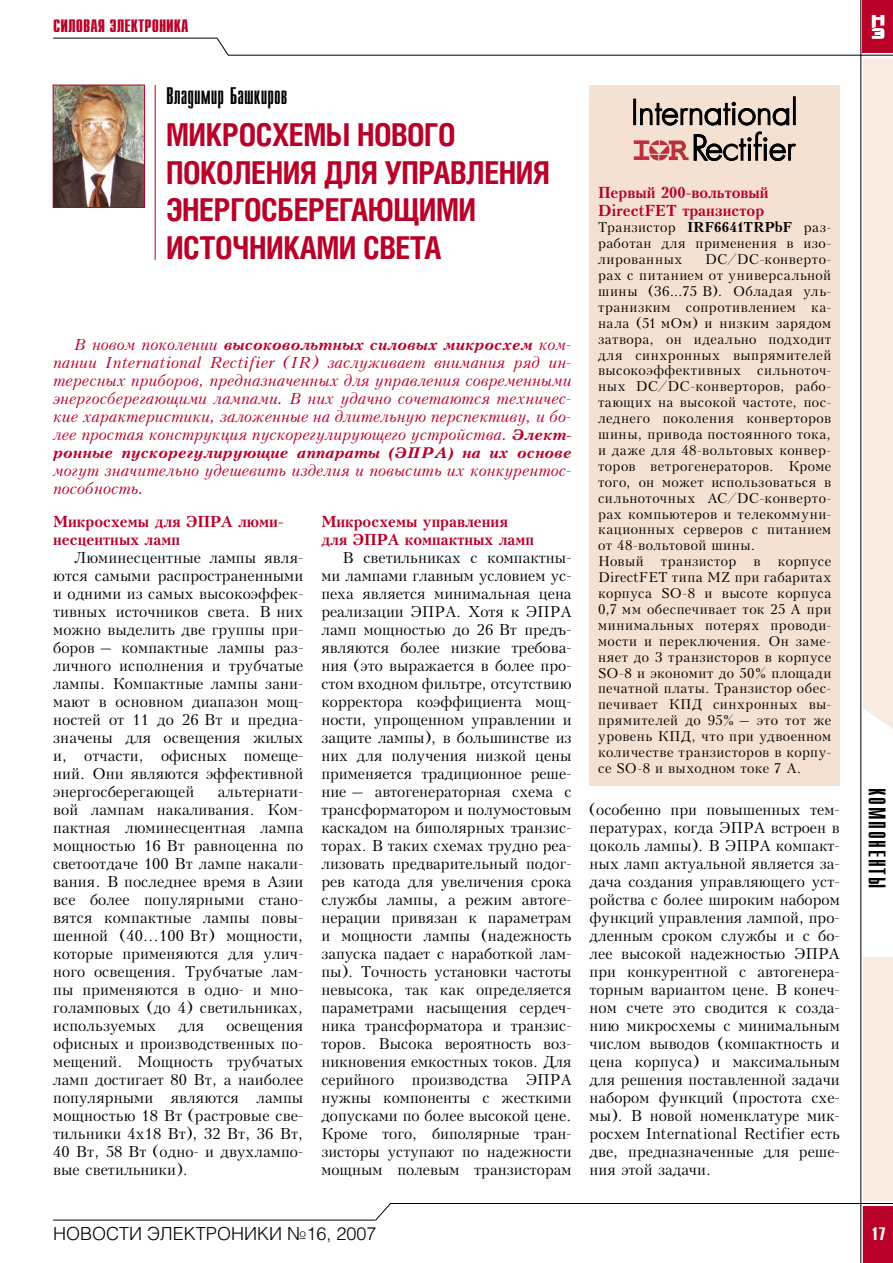
<style>
.page{position:relative;width:893px;height:1263px;background:#fff}
.page>*{position:absolute;margin:0;border:0;box-sizing:border-box;transform-origin:0 0}
.ZAG_BIG{font:700 31.5px/37.5px "Helios Cond";letter-spacing:-.015em;color:#b80029}
.t1{font:24px "Compact C";color:#000}
.t2{font:24px "Compact C";letter-spacing:.075em;color:#000}
.t3{font:300 18px "Helios";color:#000}
.t4{font:700 18px "Compact C";color:#b80029}
.t5{font:700 18px "Compact C";color:#fff}
.Base_text{font:15px/18px "Kudryashev";letter-spacing:.005em;color:#000;text-align:justify}
.Annotation{font:italic 15px/18px "Kudryashev";color:#b80029;text-align:justify}
.Zag{font:700 15px/18px "Kudryashev";color:#b80029}
.Tabl_News{font:13.5px/15.9px "Kudryashev";letter-spacing:.035em;color:#000;text-align:justify}
.s1{font-weight:700}
</style>
<div class="page">
<div style="left:863px;top:1206px;width:30px;height:57px;background:#b80029"></div>
<hr style="left:860px;top:0;width:1px;height:1263px;background:#000">
<div style="left:863px;top:0;width:30px;height:53px;background:#b80029"></div>
<svg style="left:872px;top:15px;width:12px;height:24px"></svg>
<hr style="left:228px;top:55px;width:665px;height:1px;background:#000">
<div style="left:863px;top:58px;width:30px;height:671px;background:#f8ebe1"></div>
<div style="left:863px;top:957px;width:30px;height:244px;background:#f8ebe1"></div>
<hr style="left:53px;top:38px;width:164px;height:1px;background:#000">
<svg style="left:216px;top:37px;width:13px;height:19px"></svg>
<hr style="left:53px;top:1220px;width:322px;height:1px;background:#000">
<svg style="left:375px;top:1203px;width:16px;height:18px"></svg>
<hr style="left:390px;top:1203px;width:503px;height:1px;background:#000">
<hr style="left:155px;top:85px;width:1px;height:175px;background:#b80029">
<div style="left:590px;top:85px;width:250px;height:84px;background:#f4e1d2"></div>
<svg style="left:633px;top:96px;width:164px;height:66px"></svg>
<div style="left:590px;top:169px;width:250px;height:616px;background:#f4e1d2"></div>
<img style="left:55px;top:87px;width:88px;height:119px">
<div style="left:53px;top:85px;width:92px;height:123px;border:1px solid #b80029"></div>
<p class="t4" style="left:53px;top:17px;width:137px">СИЛОВАЯ ЭЛЕКТРОНИКА</p>
<p class="t1" style="left:166px;top:84px;width:123px">Владимир Башкиров</p>
<p class="ZAG_BIG" style="left:166px;top:116px;width:386px">МИКРОСХЕМЫ НОВОГО<br>ПОКОЛЕНИЯ ДЛЯ УПРАВЛЕНИЯ<br>ЭНЕРГОСБЕРЕГАЮЩИМИ<br>ИСТОЧНИКАМИ СВЕТА</p>
<p class="Annotation" style="left:53px;top:336px;width:520px;text-indent:21px">В новом поколении <span class="s1">высоковольтных силовых микросхем</span> ком&shy;пании International Rectifier (IR) заслуживает внимания ряд ин&shy;тересных приборов, предназначенных для управления современными энергосберегающими лампами. В них удачно сочетаются техничес&shy;кие характеристики, заложенные на длительную перспективу, и бо&shy;лее простая конструкция пускорегулирующего устройства. <span class="s1">Элект&shy;ронные пускорегулирующие аппараты (ЭПРА) на их основе </span>могут значительно удешевить изделия и повысить их конкурентос&shy;пособность.</p>
<p class="Zag" style="left:53px;top:512px;width:232px">Микросхемы для ЭПРА люми&shy;несцентных ламп</p>
<p class="Base_text" style="left:53px;top:549px;width:252px;text-indent:21px">Люминесцентные лампы явля&shy;ются самыми распространенными и одними из самых высокоэффек&shy;тивных источников света. В них можно выделить две группы при&shy;боров – компактные лампы раз&shy;личного исполнения и трубчатые лампы. Компактные лампы зани&shy;мают в основном диапазон мощ&shy;ностей от 11 до 26 Вт и предна&shy;значены для освещения жилых и, отчасти, офисных помеще&shy;ний. Они являются эффективной энергосберегающей</p>
<p class="Base_text" style="left:53px;top:783px;width:252px;text-indent:165px">альтернати&shy;вой лампам накаливания. Ком&shy;пактная люминесцентная лампа мощностью 16 Вт равноценна по светоотдаче 100 Вт лампе накали&shy;вания. В последнее время в Азии все более популярными стано&shy;вятся компактные лампы повы&shy;шенной (40...100 Вт) мощности, которые применяются для улич&shy;ного освещения. Трубчатые лам&shy;пы применяются в одно- и мно&shy;голамповых (до 4) светильниках, используемых</p>
<p class="Base_text" style="left:53px;top:1017px;width:252px;text-indent:173px">освещения офисных и производственных по&shy;мещений. Мощность трубчатых ламп достигает 80 Вт, а наиболее популярными являются лампы мощностью 18 Вт (растровые све&shy;тильники 4х18 Вт), 32 Вт, 36 Вт, 40 Вт, 58 Вт (одно- и двухлампо&shy;вые светильники).</p>
<p class="Base_text" style="left:179px;top:1017px;width:27px">для</p>
<p class="Zag" style="left:321px;top:512px;width:214px">Микросхемы управления для ЭПРА компактных ламп</p>
<p class="Base_text" style="left:321px;top:549px;width:252px;text-indent:21px">В светильниках с компактны&shy;ми лампами главным условием ус&shy;пеха является минимальная цена реализации ЭПРА. Хотя к ЭПРА ламп мощностью до 26 Вт предъ&shy;являются более низкие требова&shy;ния (это выражается в более про&shy;стом входном фильтре, отсутствию корректора коэффициента мощ&shy;ности, упрощенном управлении и защите лампы), в большинстве из них для получения низкой цены применяется традиционное реше&shy;ние – автогенераторная схема с трансформатором и полумостовым каскадом на биполярных транзис&shy;торах. В таких схемах трудно реа&shy;лизовать предварительный подог&shy;рев катода для увеличения срока службы лампы, а режим автоге&shy;нерации привязан к параметрам и мощности лампы (надежность запуска падает с наработкой лам&shy;пы). Точность установки частоты невысока, так как определяется параметрами насыщения сердеч&shy;ника трансформатора и транзис&shy;торов. Высока вероятность воз&shy;никновения емкостных токов. Для серийного производства ЭПРА нужны компоненты с жесткими допусками по более высокой цене.<br>Кроме того, биполярные тран&shy;зисторы уступают по надежности мощным полевым транзисторам</p>
<p class="Zag" style="left:598px;top:184px;width:172px">Первый 200-вольтовый<br>DirectFET транзистор</p>
<p class="Tabl_News" style="left:598px;top:220px;width:235px">Транзистор <span class="s1">IRF6641TRPbF</span> раз&shy;работан для применения в изо&shy;лированных</p>
<p class="Tabl_News" style="left:598px;top:252px;width:235px;text-indent:107px">DC/DC-конверто&shy;рах с питанием от универсальной шины (36...75 В). Обладая уль&shy;транизким сопротивлением ка&shy;нала (51 мОм) и низким зарядом затвора, он идеально подходит для синхронных выпрямителей высокоэффективных сильноточ&shy;ных DC/DC-конверторов, рабо&shy;тающих на высокой частоте, пос&shy;леднего поколения конверторов шины, привода постоянного тока, и даже для 48-вольтовых конвер&shy;торов ветрогенераторов. Кроме того, он может использоваться в сильноточных AC/DC-конверто&shy;рах компьютеров и телекоммуни&shy;кационных серверов с питанием от 48-вольтовой шины.</p>
<p class="Tabl_News" style="left:598px;top:554px;width:47px">Новый</p>
<p class="Tabl_News" style="left:661px;top:554px;width:77px">транзистор</p>
<p class="Tabl_News" style="left:754px;top:554px;width:9px">в</p>
<p class="Tabl_News" style="left:598px;top:554px;width:235px;text-indent:180px">корпусе DirectFET типа MZ при габаритах корпуса SO-8 и высоте корпуса 0,7 мм обеспечивает ток 25 А при минимальных потерях проводи&shy;мости и переключения. Он заме&shy;няет до 3 транзисторов в корпусе SO-8 и экономит до 50% площади печатной платы. Транзистор обес&shy;печивает КПД синхронных вы&shy;прямителей до 95% – это тот же уровень КПД, что при удвоенном количестве транзисторов в корпу&shy;се SO-8 и выходном токе 7 А.</p>
<p class="Base_text" style="left:590px;top:801px;width:252px">(особенно при повышенных тем&shy;пературах, когда ЭПРА встроен в цоколь лампы). В ЭПРА компакт&shy;ных ламп актуальной является за&shy;дача создания управляющего уст&shy;ройства с более широким набором функций управления лампой, про&shy;дленным сроком службы и с бо&shy;лее высокой надежностью ЭПРА при конкурентной с автогенера&shy;торным вариантом цене. В конеч&shy;ном счете это сводится к созда&shy;нию микросхемы с минимальным числом выводов (компактность и цена корпуса) и максимальным для решения поставленной задачи набором функций (простота схе&shy;мы). В новой номенклатуре мик&shy;росхем International Rectifier есть две, предназначенные для реше&shy;ния этой задачи.</p>
<p class="t2" style="left:889px;top:787px;width:102px;rotate:90deg">КОМПОНЕНТЫ</p>
<p class="t3" style="left:53px;top:1222px;width:325px">НОВОСТИ ЭЛЕКТРОНИКИ №16, 2007</p>
<p class="t5" style="left:871px;top:1225px;width:16px">17</p>
</div>
